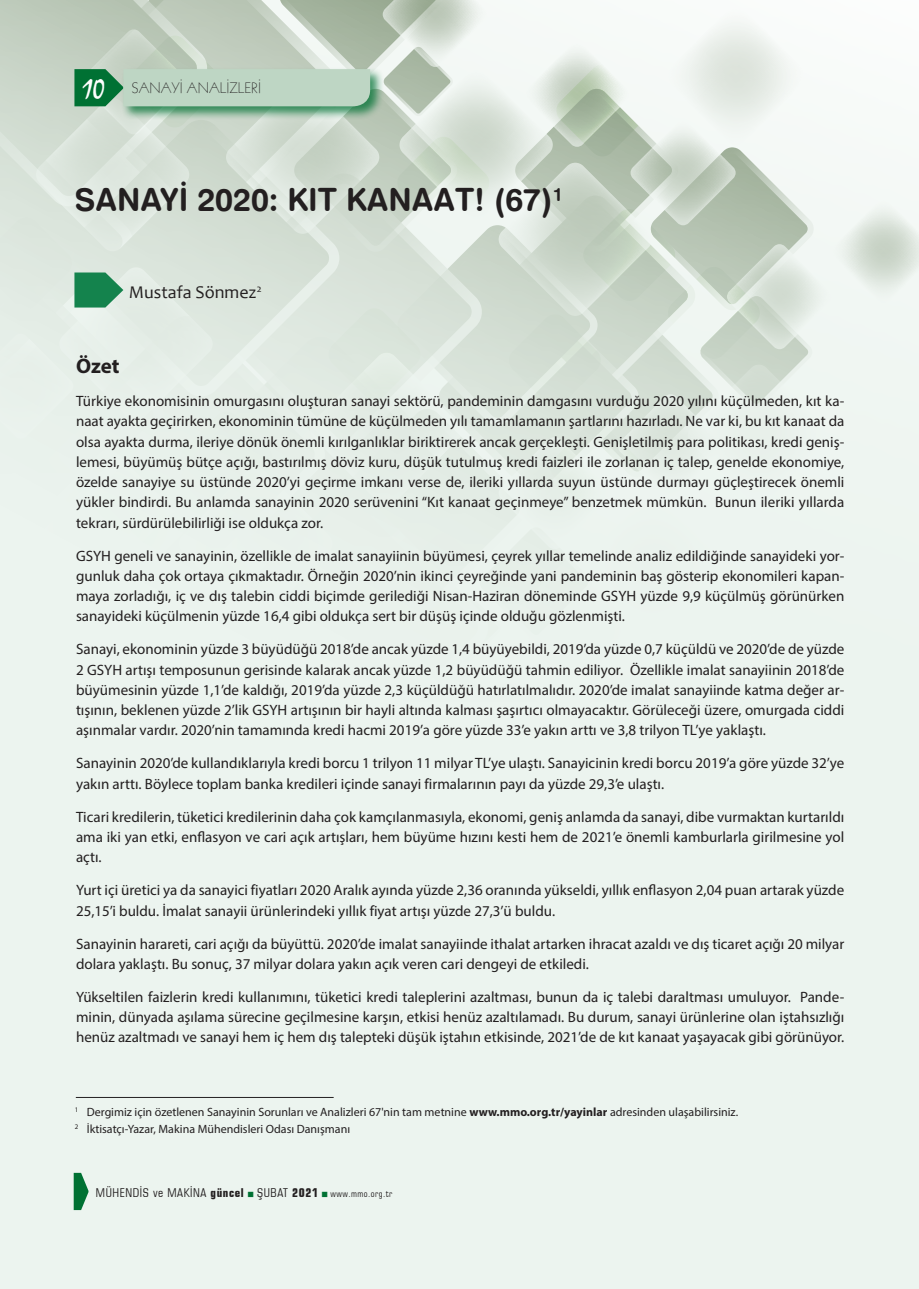
<style>
.page{position:relative;width:919px;height:1289px;background:#fff}
.page>*{position:absolute;margin:0;border:0;box-sizing:border-box;transform-origin:0 0}
.kosemetinbaslik{font:31.5px "Swiss 721 BT Bold Rounded";color:#231f20}
.kosebaslik{font:700 21px "Myriad Pro";color:#231f20}
.yazartt{font:18px "Candara";color:#231f20}
.KOSEMETİN{font:15px/20.2px "Myriad Pro";color:#231f20;text-align:justify}
.t1{font:15px "Geometric 231 BT Light C";color:#231f20}
.yazartt-2{font:12px "Myriad Pro";color:#231f20}
.t2{font:condensed 12px "Square 721 BT";letter-spacing:.05em;color:#231f20}
.s1{font-family:"TR Mystical Plain";font-size:27px;color:#fff}
.s2{font-weight:700}
.s3{font-size:9px}
</style>
<div class="page">
<div style="left:0;top:0;width:918px;height:1288px;background:#ecf4ef"></div>
<svg style="left:0;top:0;width:918px;height:496px"></svg>
<svg style="left:180px;top:411px;width:92px;height:85px"></svg>
<svg style="left:397px;top:137px;width:92px;height:92px"></svg>
<svg style="left:550px;top:422px;width:92px;height:74px"></svg>
<svg style="left:328px;top:308px;width:92px;height:92px"></svg>
<svg style="left:509px;top:209px;width:250px;height:197px"></svg>
<svg style="left:556px;top:65px;width:92px;height:91px"></svg>
<div style="left:121px;top:67px;width:263px;height:53px;background:#007133;opacity:.75"></div>
<svg style="left:74px;top:36px;width:296px;height:91px;background:#b0cab6"></svg>
<svg style="left:74px;top:1172px;width:14px;height:37px"></svg>
<hr style="left:76px;top:1097px;width:257px;height:1px;background:#231f20">
<svg style="left:0;top:217px;width:123px;height:92px"></svg>
<p class="t1" style="left:83px;top:79px;width:180px"><span class="s1">10</span> SANAYİ ANALİZLERİ</p>
<p class="kosemetinbaslik" style="left:74px;top:180px;width:490px">SANAYİ 2020: KIT KANAAT! (67)<sup>1</sup></p>
<p class="yazartt" style="left:129px;top:280px;width:134px">Mustafa Sönmez<sup>2</sup></p>
<p class="kosebaslik" style="left:76px;top:352px;width:45px">Özet</p>
<p class="KOSEMETİN" style="left:76px;top:390px;width:769px">Türkiye ekonomisinin omurgasını oluşturan sanayi sektörü, pandeminin damgasını vurduğu 2020 yılını küçülmeden, kıt ka&shy;naat ayakta geçirirken, ekonominin tümüne de küçülmeden yılı tamamlamanın şartlarını hazırladı. Ne var ki, bu kıt kanaat da olsa ayakta durma, ileriye dönük önemli kırılganlıklar biriktirerek ancak gerçekleşti. Genişletilmiş para politikası, kredi geniş&shy;lemesi, büyümüş bütçe açığı, bastırılmış döviz kuru, düşük tutulmuş kredi faizleri ile zorlanan iç talep, genelde ekonomiye, özelde sanayiye su üstünde 2020’yi geçirme imkanı verse de, ileriki yıllarda suyun üstünde durmayı güçleştirecek önemli yükler bindirdi. Bu anlamda sanayinin 2020 serüvenini “Kıt kanaat geçinmeye” benzetmek mümkün. Bunun ileriki yıllarda tekrarı, sürdürülebilirliği ise oldukça zor.</p>
<p class="KOSEMETİN" style="left:76px;top:545px;width:769px">GSYH geneli ve sanayinin, özellikle de imalat sanayiinin büyümesi, çeyrek yıllar temelinde analiz edildiğinde sanayideki yor&shy;gunluk daha çok ortaya çıkmaktadır. Örneğin 2020’nin ikinci çeyreğinde yani pandeminin baş gösterip ekonomileri kapan&shy;maya zorladığı, iç ve dış talebin ciddi biçimde gerilediği Nisan-Haziran döneminde GSYH yüzde 9,9 küçülmüş görünürken sanayideki küçülmenin yüzde 16,4 gibi oldukça sert bir düşüş içinde olduğu gözlenmişti.</p>
<p class="KOSEMETİN" style="left:76px;top:639px;width:769px">Sanayi, ekonominin yüzde 3 büyüdüğü 2018’de ancak yüzde 1,4 büyüyebildi, 2019’da yüzde 0,7 küçüldü ve 2020’de de yüzde 2 GSYH artışı temposunun gerisinde kalarak ancak yüzde 1,2 büyüdüğü tahmin ediliyor. Özellikle imalat sanayiinin 2018’de büyümesinin yüzde 1,1’de kaldığı, 2019’da yüzde 2,3 küçüldüğü hatırlatılmalıdır. 2020’de imalat sanayiinde katma değer ar&shy;tışının, beklenen yüzde 2’lik GSYH artışının bir hayli altında kalması şaşırtıcı olmayacaktır. Görüleceği üzere, omurgada ciddi aşınmalar vardır. 2020’nin tamamında kredi hacmi 2019’a göre yüzde 33’e yakın arttı ve 3,8 trilyon TL’ye yaklaştı.</p>
<p class="KOSEMETİN" style="left:76px;top:753px;width:769px">Sanayinin 2020’de kullandıklarıyla kredi borcu 1 trilyon 11 milyar TL’ye ulaştı. Sanayicinin kredi borcu 2019’a göre yüzde 32’ye yakın arttı. Böylece toplam banka kredileri içinde sanayi firmalarının payı da yüzde 29,3’e ulaştı.</p>
<p class="KOSEMETİN" style="left:76px;top:806px;width:769px">Ticari kredilerin, tüketici kredilerinin daha çok kamçılanmasıyla, ekonomi, geniş anlamda da sanayi, dibe vurmaktan kurtarıldı ama iki yan etki, enflasyon ve cari açık artışları, hem büyüme hızını kesti hem de 2021’e önemli kamburlarla girilmesine yol açtı.</p>
<p class="KOSEMETİN" style="left:76px;top:879px;width:769px">Yurt içi üretici ya da sanayici fiyatları 2020 Aralık ayında yüzde 2,36 oranında yükseldi, yıllık enflasyon 2,04 puan artarak yüzde<br>25,15’i buldu. İmalat sanayii ürünlerindeki yıllık fiyat artışı yüzde 27,3’ü buldu.</p>
<p class="KOSEMETİN" style="left:76px;top:933px;width:769px">Sanayinin harareti, cari açığı da büyüttü. 2020’de imalat sanayiinde ithalat artarken ihracat azaldı ve dış ticaret açığı 20 milyar dolara yaklaştı. Bu sonuç, 37 milyar dolara yakın açık veren cari dengeyi de etkiledi.</p>
<p class="KOSEMETİN" style="left:76px;top:986px;width:769px">Yükseltilen faizlerin kredi kullanımını, tüketici kredi taleplerini azaltması, bunun da iç talebi daraltması umuluyor. Pande&shy;minin, dünyada aşılama sürecine geçilmesine karşın, etkisi henüz azaltılamadı. Bu durum, sanayi ürünlerine olan iştahsızlığı henüz azaltmadı ve sanayi hem iç hem dış talepteki düşük iştahın etkisinde, 2021’de de kıt kanaat yaşayacak gibi görünüyor.</p>
<p class="yazartt-2" style="left:75px;top:1104px;width:665px"><sup>1</sup> Dergimiz için özetlenen Sanayinin Sorunları ve Analizleri 67'nin tam metnine <span class="s2">www.mmo.org.tr/yayinlar</span> adresinden ulaşabilirsiniz.</p>
<p class="yazartt-2" style="left:75px;top:1121px;width:277px"><sup>2</sup> İktisatçı-Yazar, Makina Mühendisleri Odası Danışmanı</p>
<p class="t2" style="left:96px;top:1185px;width:298px">MÜHENDİS ve MAKİNA <span class="s2">güncel</span> ŞUBAT <span class="s2">2021</span> <span class="s3">www.mmo.org.tr</span></p>
</div>
